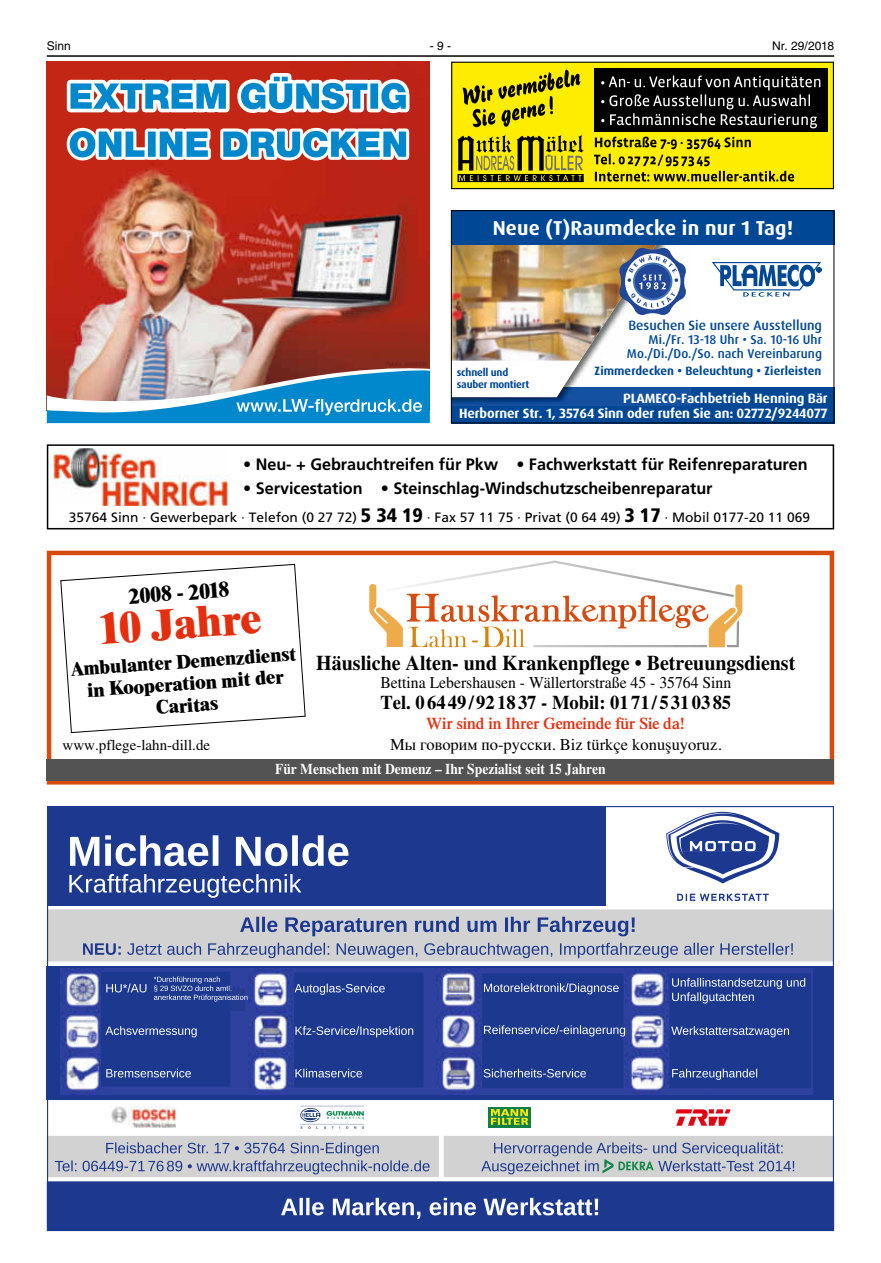
<style>
.page{position:relative;width:881px;height:1263px;background:#fff}
.page>*{position:absolute;margin:0;border:0;box-sizing:border-box;transform-origin:0 0}
.t1{font:800 43.05px "Times LT";color:#e52e0e}
.t2{font:700 21px "Times LT";color:#000;scale:.95 1}
.t3{font:800 21px "Times LT";color:#000}
.t4{font:700 20.1px "Dax OT";letter-spacing:.01em;color:#fff}
.t5{font:700 19.5px "Times LT";color:#000;scale:.95 1}
.t6{font:800 19.2px/21.9px "Times LT";color:#000;text-align:center}
.t7{font:700 16.5px "Frutiger LT";color:#000}
.t8{font:16.5px "Times LT";color:#000;scale:.95 1}
.t9{font:16.5px "Times";color:#000}
.t10{font:600 16.5px "Times LT";color:#e52e0e;scale:.95 1}
.t11{font:700 15px "Times LT";color:#fff;scale:.9 1}
.t12{font:15px "Times LT";color:#000}
.t13{font:13.5px "Frutiger LT";color:#000}
.t14{font:700 13.5px/14.5px "Dax OT";letter-spacing:-.01em;color:#fff;text-align:right}
.t15{font:500 13.5px "Dax OT";color:#004896}
.t16{font:500 12.75px/13.8px "Dax OT";color:#004896;text-align:right}
.t17{font:700 12px "Dax OT";letter-spacing:.005em;color:#004896}
.t18{font:12px "Helvetica LT";color:#000}
.t19{font:700 10.5px/12px "Dax OT";letter-spacing:-.02em;color:#004896}
.s1{font-weight:900;font-stretch:condensed;font-size:19.5px}
</style>
<div class="page">
<hr style="left:47px;top:55px;width:786px;height:2px;background:#000">
<div style="left:451px;top:62px;width:382px;height:127px;background:#ffed00"></div>
<div style="left:451px;top:62px;width:382px;height:127px;border:1px solid #000"></div>
<div style="left:593px;top:68px;width:234px;height:64px;background:#000"></div>
<svg style="left:457px;top:69px;width:363px;height:113px"></svg>
<svg style="left:49px;top:909px;width:782px;height:251px;background:#bcc0cd"></svg>
<svg style="left:49px;top:1160px;width:782px;height:69px;background:#41589e"></svg>
<svg style="left:83px;top:943px;width:709px;height:213px"></svg>
<svg style="left:240px;top:917px;width:394px;height:19px;background:#9ba4bd"></svg>
<img style="left:111px;top:1107px;width:43px;height:20px">
<div style="left:488px;top:1107px;width:42px;height:20px;background:#0e8045"></div>
<svg style="left:490px;top:1109px;width:38px;height:16px"></svg>
<svg style="left:675px;top:1109px;width:55px;height:17px"></svg>
<div style="left:47px;top:806px;width:558px;height:99px;background:#1d398f"></div>
<svg style="left:69px;top:812px;width:537px;height:86px"></svg>
<svg style="left:666px;top:812px;width:113px;height:89px"></svg>
<svg style="left:281px;top:1198px;width:317px;height:21px"></svg>
<img style="left:60px;top:968px;width:752px;height:126px">
<svg style="left:101px;top:972px;width:709px;height:116px;background:#4055a1"></svg>
<svg style="left:443px;top:983px;width:182px;height:94px;background:#3d549e"></svg>
<svg style="left:671px;top:978px;width:134px;height:25px;background:#435aa1"></svg>
<svg style="left:671px;top:1026px;width:117px;height:54px;background:#304a98"></svg>
<svg style="left:481px;top:1142px;width:312px;height:32px;background:#aeb5c3"></svg>
<svg style="left:154px;top:977px;width:289px;height:201px"></svg>
<svg style="left:105px;top:976px;width:142px;height:101px;background:#2d4697"></svg>
<div style="left:47px;top:551px;width:786px;height:233px;border:4px solid #d74b11"></div>
<img style="left:432px;top:560px;width:234px;height:22px">
<svg style="left:369px;top:582px;width:374px;height:66px"></svg>
<div style="left:47px;top:759px;width:786px;height:21px;background:#535353"></div>
<svg style="left:60px;top:564px;width:245px;height:169px"></svg>
<div style="left:47px;top:444px;width:786px;height:85px;border:2px solid #000"></div>
<img style="left:53px;top:449px;width:175px;height:56px">
<div style="left:451px;top:387px;width:382px;height:36px;background:#004896"></div>
<img style="left:453px;top:387px;width:237px;height:18px">
<div style="left:451px;top:210px;width:382px;height:35px;background:#004896"></div>
<svg style="left:712px;top:262px;width:110px;height:35px"></svg>
<img style="left:453px;top:245px;width:233px;height:152px">
<div style="left:451px;top:210px;width:382px;height:213px;border:1px solid #000"></div>
<img style="left:47px;top:62px;width:382px;height:300px">
<svg style="left:47px;top:362px;width:382px;height:61px;background:#6f9bb8"></svg>
<svg style="left:62px;top:55px;width:352px;height:114px"></svg>
<div style="left:277px;top:83px;width:7px;height:18px;background:#fff;border-radius:50%"></div>
<p class="t18" style="left:47px;top:39px;width:26px">Sinn</p>
<p class="t18" style="left:429px;top:39px;width:23px">-9-</p>
<p class="t18" style="left:771px;top:39px;width:63px">Nr. 29/2018</p>
<p class="t4" style="left:492px;top:215px;width:302px">Neue (T)Raumdecke in nur 1 Tag!</p>
<p class="t15" style="left:628px;top:317px;width:195px">Besuchen Sie unsere Ausstellung</p>
<p class="t16" style="left:626px;top:333px;width:196px">Mi./Fr. 13-18 Uhr • Sa. 10-16 Uhr<br>Mo./Di./Do./So. nach Vereinbarung</p>
<p class="t14" style="left:459px;top:391px;width:370px">PLAMECO-Fachbetrieb Henning Bär<br>Herborner Str. 1, 35764 Sinn oder rufen Sie an: 02772/9244077</p>
<p class="t17" style="left:594px;top:363px;width:228px">Zimmerdecken • Beleuchtung • Zierleisten</p>
<p class="t19" style="left:456px;top:366px;width:74px">schnell und sauber montiert</p>
<p class="t7" style="left:243px;top:454px;width:566px">• Neu- + Gebrauchtreifen für Pkw • Fachwerkstatt für Reifenreparaturen</p>
<p class="t7" style="left:243px;top:478px;width:470px">• Servicestation • Steinschlag-Windschutzscheibenreparatur</p>
<p class="t13" style="left:69px;top:510px;width:742px">35764 Sinn · Gewerbepark · Telefon (0 27 72) <span class="s1">5 34 19</span> · Fax 57 11 75 · Privat (0 64 49) <span class="s1">3 17</span> · Mobil 0177-20 11 069</p>
<p class="t3" style="left:128px;top:583px;width:102px;rotate:-4deg">2008 - 2018</p>
<h1 class="t1" style="left:100px;top:602px;width:161px;rotate:-4deg">10 Jahre</h1>
<p class="t6" style="left:71px;top:658px;width:226px;rotate:-4deg">Ambulanter Demenzdienst in Kooperation mit der<br>Caritas</p>
<p class="t2" style="left:316px;top:650px;width:505px">Häusliche Alten- und Krankenpflege • Betreuungsdienst</p>
<p class="t8" style="left:380px;top:672px;width:370px">Bettina Lebershausen - Wällertorstraße 45 - 35764 Sinn</p>
<p class="t5" style="left:380px;top:690px;width:370px">Tel. 06449/921837 - Mobil: 01 71 /5310385</p>
<p class="t10" style="left:426px;top:713px;width:273px">Wir sind in Ihrer Gemeinde für Sie da!</p>
<p class="t11" style="left:275px;top:760px;width:369px">Für Menschen mit Demenz – Ihr Spezialist seit 15 Jahren</p>
<p class="t9" style="left:390px;top:729px;width:333px">Мы говорим по-русски. Biz türkçe konuşuyoruz.</p>
<p class="t12" style="left:63px;top:737px;width:149px">www.pflege-lahn-dill.de</p>
</div>
